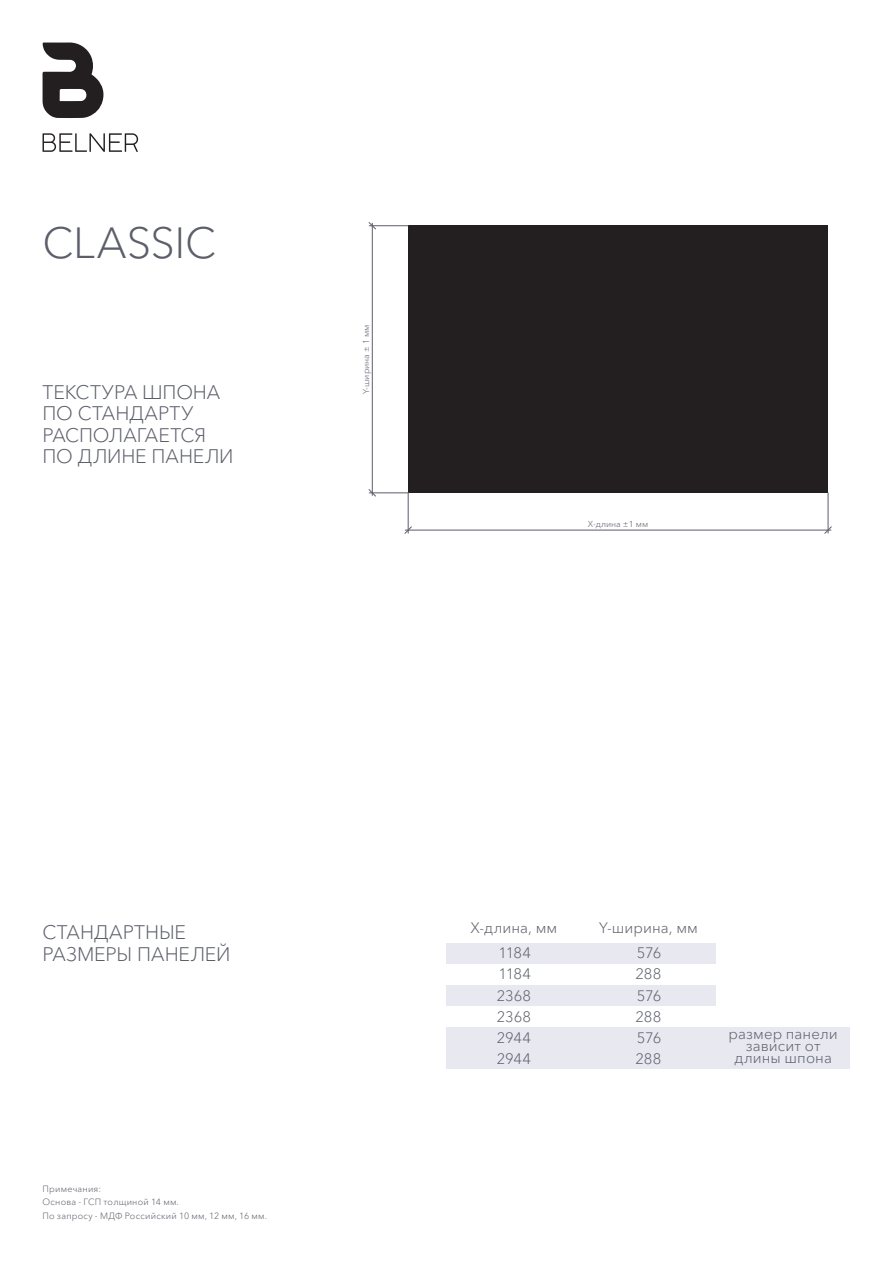
<style>
.page{position:relative;width:893px;height:1263px;background:#fff}
.page>*{position:absolute;margin:0;border:0;box-sizing:border-box;transform-origin:0 0}
.t1{font:300 43.2px "Avenir Next Cyr";letter-spacing:-.01em;color:#5c5e6a}
.t2{font:300 19.5px/21.5px "Avenir Next Cyr";letter-spacing:-.005em;color:#5c5e6a}
.t3{font:300 15px/21.3px "Avenir Next Cyr";color:#5c5e6a;text-align:center}
.t4{font:300 9px/13.5px "Avenir Next Cyr";letter-spacing:.025em;color:#5c5e6a}
.t5{font:300 8.55px "Avenir Next Cyr";color:#5c5e6a}
</style>
<div class="page">
<div style="left:446px;top:943px;width:270px;height:21px;background:#e7e8f0"></div>
<div style="left:446px;top:985px;width:270px;height:21px;background:#e7e8f0"></div>
<div style="left:446px;top:1027px;width:404px;height:42px;background:#e7e8f0"></div>
<svg style="left:43px;top:133px;width:95px;height:19px"></svg>
<svg style="left:43px;top:42px;width:61px;height:76px"></svg>
<div style="left:408px;top:226px;width:420px;height:267px;background:#231f20"></div>
<hr style="left:369px;top:225px;width:39px;height:1px;background:#5c5e6a">
<hr style="left:372px;top:223px;width:1px;height:272px;background:#5c5e6a">
<hr style="left:369px;top:493px;width:39px;height:1px;background:#5c5e6a">
<hr style="left:408px;top:493px;width:1px;height:40px;background:#5c5e6a">
<hr style="left:405px;top:530px;width:426px;height:1px;background:#5c5e6a">
<hr style="left:828px;top:493px;width:1px;height:40px;background:#5c5e6a">
<svg style="left:368px;top:222px;width:8px;height:8px"></svg>
<svg style="left:368px;top:489px;width:8px;height:8px"></svg>
<svg style="left:404px;top:526px;width:8px;height:8px"></svg>
<svg style="left:824px;top:526px;width:8px;height:8px"></svg>
<h1 class="t1" style="left:43px;top:217px;width:175px">CLASSIC</h1>
<h2 class="t2" style="left:43px;top:381px;width:193px">ТЕКСТУРА ШПОНА<br>ПО СТАНДАРТУ<br>РАСПОЛАГАЕТСЯ<br>ПО ДЛИНЕ ПАНЕЛИ</h2>
<p class="t5" style="left:361px;top:394px;width:71px;rotate:-90deg">Y-ширина ± 1 мм</p>
<p class="t5" style="left:588px;top:519px;width:62px">X-длина ±1 мм</p>
<h2 class="t2" style="left:43px;top:922px;width:189px">СТАНДАРТНЫЕ<br>РАЗМЕРЫ ПАНЕЛЕЙ</h2>
<p class="t3" style="left:470px;top:917px;width:88px">Х-длина, мм</p>
<p class="t3" style="left:599px;top:916px;width:100px;line-height:24.8px">Y-ширина, мм<br>576</p>
<p class="t3" style="left:636px;top:963px;width:27px;text-align:justify">288<br>576<br>288<br>576<br>288</p>
<p class="t3" style="left:499px;top:942px;width:34px">1184</p>
<p class="t3" style="left:497px;top:985px;width:36px;text-align:justify">2368<br>2368<br>2944<br>2944</p>
<p class="t3" style="left:499px;top:963px;width:34px">1184</p>
<p class="t3" style="left:728px;top:1028px;width:111px;line-height:12px">размер панели зависит от длины шпона</p>
<p class="t4" style="left:43px;top:1182px;width:226px">Примечания:<br>Основа - ГСП толщиной 14 мм.<br>По запросу - МДФ Российский 10 мм, 12 мм, 16 мм.</p>
</div>
